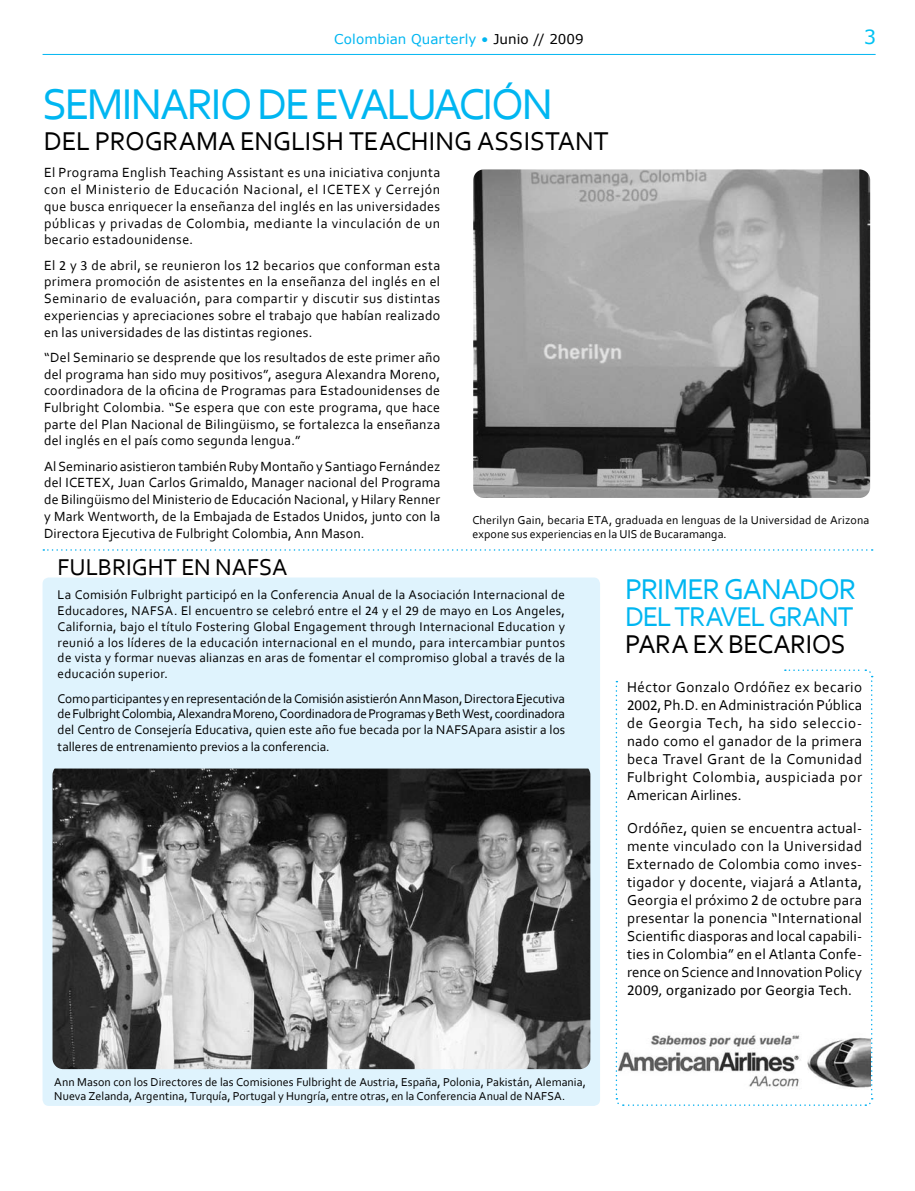
<style>
.page{position:relative;width:915px;height:1191px;background:#fff}
.page>*{position:absolute;margin:0;border:0;box-sizing:border-box;transform-origin:0 0}
.t1{font:45px "Corbel";letter-spacing:-.05em;color:#00b6f1}
.t2{font:30px "Corbel";letter-spacing:-.04em;color:#00b6f1}
.t3{font:28.5px "Corbel";letter-spacing:-.045em;color:#00b6f1}
.t4{font:27px "Corbel";letter-spacing:-.005em;color:#000}
.t5{font:24px "Corbel";letter-spacing:-.005em;color:#000}
.t6{font:19.5px "Verdana";color:#00c2f3}
.t7{font:15px/18px "Corbel";letter-spacing:.01em;color:#000;text-align:justify}
.t8{font:15px "Calibri";letter-spacing:.02em;color:#000}
.t9{font:13.95px/16.8px "Corbel";letter-spacing:.015em;color:#000;text-align:justify}
.t10{font:13.5px "Verdana";letter-spacing:.005em;color:#00b6f1}
.t11{font:13.2px/15.9px "Corbel";letter-spacing:.015em;color:#000;text-align:justify}
.t12{font:12px/13.5px "Corbel";letter-spacing:.005em;color:#000}
.s1{color:#000}
.s2{font-family:"Calibri"}
.s3{font-family:"Corbel"}
</style>
<div class="page">
<hr style="left:43px;top:54px;width:832px;height:1px;background:#00b6f1">
<div style="left:43px;top:577px;width:557px;height:529px;background:#dff3fd;border-radius:6px"></div>
<svg style="left:615px;top:669px;width:257px;height:437px"></svg>
<svg style="left:43px;top:549px;width:829px;height:2px"></svg>
<img style="left:618px;top:1022px;width:252px;height:72px">
<img style="left:473px;top:169px;width:396px;height:329px">
<img style="left:52px;top:768px;width:538px;height:301px">
<p class="t10" style="left:334px;top:30px;width:251px">Colombian Quarterly • <span class="s1">Junio // 2009</span></p>
<h3 class="t6" style="left:863px;top:24px;width:14px">3</h3>
<h1 class="t1" style="left:43px;top:76px;width:512px">SEMI NARIO DE EVALUACIÓ N</h1>
<h3 class="t4" style="left:44px;top:124px;width:503px">DEL PROGRAMA ENGLISH TEACHI NG assistant</h3>
<p class="t9" style="left:44px;top:164px;width:397px">El Programa English Teaching Assistant es una iniciativa conjunta con el Ministerio de Educación Nacional, el I CETEX y Cerrejón que busca enriquecer la enseñanza del inglés en las universidades públicas y privadas de Colombia, mediante la vinculación de un becario estadounidense.</p>
<p class="t9" style="left:44px;top:256px;width:397px">El <span class="s2">2</span> y <span class="s2">3</span> de abril, se reunieron los <span class="s2">12</span> becarios que conforman esta primera promoción de asistentes en la enseñanza del inglés en el Seminario de evaluación, para compartir y discutir sus distintas experiencias y apreciaciones sobre el trabajo que habían realizado en las universidades de las distintas regiones.</p>
<p class="t9" style="left:44px;top:348px;width:397px">“Del Seminario se desprende que los resultados de este primer año del programa han sido muy positivos”, asegura Alexandra Moreno, coordinadora de la oficina de Programas para Estadounidenses de Fulbright Colombia. “Se espera que con este programa, que hace parte del Plan Nacional de Bilingüismo, se fortalezca la enseñanza del inglés en el país como segunda lengua.”</p>
<p class="t9" style="left:44px;top:457px;width:397px">Al Seminario asistieron también Ruby Montaño y Santiago Fernández del I CETEX, Juan Carlos Grimaldo, Manager nacional del Programa de Bilingüismo del Ministerio de Educación Nacional, y Hilary Renner y Mark Wentworth, de la Embajada de Estados Unidos, junto con la Directora Ejecutiva de Fulbright Colombia, Ann Mason.</p>
<p class="t12" style="left:472px;top:513px;width:398px">Cherilyn Gain, becaria ETA, graduada en lenguas de la Universidad de Arizona expone sus experiencias en la UI S de Bucaramanga.</p>
<h3 class="t5" style="left:58px;top:552px;width:231px">FULBRiGHT EN NAFSA</h3>
<p class="t11" style="left:58px;top:586px;width:509px">La Comisión Fulbright participó en la Conferencia Anual de la Asociación I nternacional de Educadores, NAFSA. El encuentro se celebró entre el <span class="s2">24</span> y el <span class="s2">29</span> de mayo en Los Angeles, California, bajo el título Fostering Global Engagement through I nternacional Education y reunió a los líderes de la educación internacional en el mundo, para intercambiar puntos de vista y formar nuevas alianzas en aras de fomentar el compromiso global a través de la educación superior.</p>
<p class="t11" style="left:58px;top:690px;width:509px">Como participantes y en representación de la Comisión asistierón Ann Mason, Directora Ejecutiva de Fulbright Colombia, Alexandra Moreno, Coordinadora de Programas y Beth West, coordinadora del Centro de Consejería Educativa, quien este año fue becada por la NAFSApara asistir a los talleres de entrenamiento previos a la conferencia.</p>
<p class="t12" style="left:54px;top:1075px;width:533px">Ann Mason con los Directores de las Comisiones Fulbright de Austria, España, Polonia, Pakistán, Alemania,<br>Nueva Zelanda, Argentina, Turquía, Portugal y Hungría, entre otras, en la Conferencia Anual de NAFSA.</p>
<h2 class="t2" style="left:625px;top:571px;width:119px">Primer ganad</h2>
<h2 class="t2" style="left:817px;top:571px;width:40px">or</h2>
<h3 class="t3" style="left:625px;top:599px;width:230px">deL TRAVEL GRANT</h3>
<h3 class="t4" style="left:625px;top:628px;width:218px">para ex becarios</h3>
<p class="t7" style="left:626px;top:677px;width:236px">Héctor Gonzalo Ordóñez ex becario <span class="s2">2002</span>, Ph.D. en Administración Pública de Georgia Tech, ha sido seleccio&shy;nado como el ganador de la primera beca Travel Grant de la Comunidad Fulbright Colombia, auspiciada por American Airlines.</p>
<p class="t7" style="left:626px;top:818px;width:236px">Ordóñez, quien se encuentra actual&shy;mente vinculado con la Universidad Externado de Colombia como inves&shy;tigador y docente, viajará a Atlanta, Georgia el próximo <span class="s2">2</span> de octubre para presentar la ponencia “I nternational Scientific diasporas and local capabili&shy;ties in Colombia” en el Atlanta Confe&shy;rence on Science and I nnovation Policy</p>
<p class="t8" style="left:626px;top:980px;width:226px">2009, organizado por Georgia Tech<span class="s3">.</span></p>
</div>
